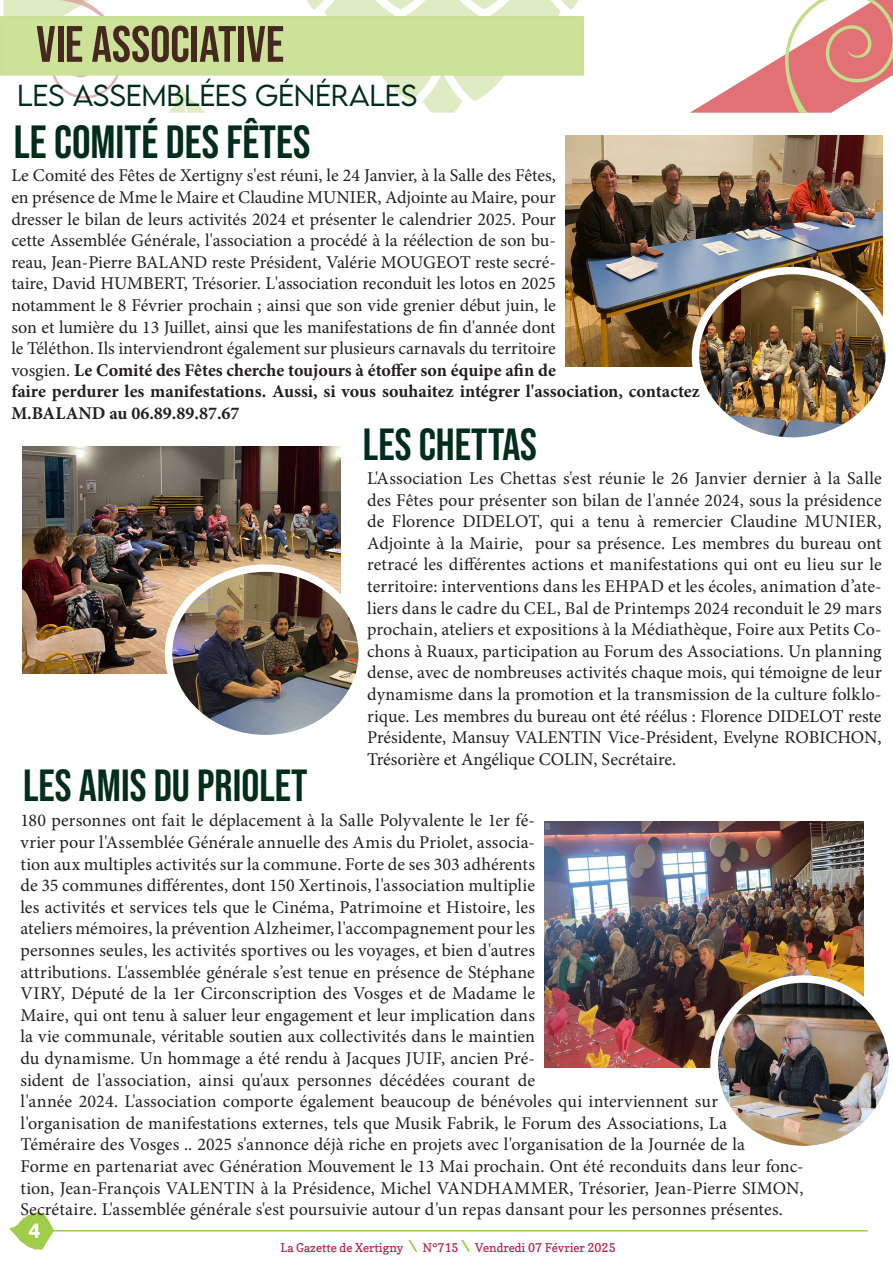
<style>
.page{position:relative;width:893px;height:1263px;background:#fff}
.page>*{position:absolute;margin:0;border:0;box-sizing:border-box;transform-origin:0 0}
.t1{font:51px "Bebas Neue";color:#462821}
.t2{font:46.5px "Bebas Neue";color:#012d1b}
.t3{font:45px "Bebas Neue";color:#012d1b}
.t4{font:300 27px "LEMONMILK";letter-spacing:-.01em;color:#002d1b}
.t5{font:700 21px "Ubuntu";color:#fff}
.t6{font:18px/21.6px "Minion Pro";color:#231f20}
.t7{font:12px "Copse";color:#b51c46}
.s1{font-weight:700}
</style>
<div class="page">
<svg style="left:408px;top:1240px;width:9px;height:11px"></svg>
<svg style="left:461px;top:1240px;width:9px;height:11px"></svg>
<hr style="left:17px;top:1230px;width:851px;height:1px;background:#9fcd49">
<svg style="left:9px;top:1212px;width:45px;height:38px"></svg>
<svg style="left:307px;top:0;width:271px;height:113px"></svg>
<svg style="left:690px;top:0;width:203px;height:113px"></svg>
<svg style="left:4px;top:0;width:202px;height:113px"></svg>
<div style="left:1px;top:17px;width:582px;height:58px;background:#cde299"></div>
<div style="left:0;top:16px;width:584px;height:60px;border:2px solid #c8e099"></div>
<img style="left:23px;top:447px;width:318px;height:227px">
<img style="left:545px;top:822px;width:318px;height:246px">
<img style="left:169px;top:568px;width:188px;height:165px">
<div style="left:165px;top:564px;width:201px;height:178px;border:8px solid #fff;border-radius:50%"></div>
<img style="left:710px;top:975px;width:179px;height:171px">
<img style="left:566px;top:135px;width:316px;height:232px">
<img style="left:695px;top:271px;width:189px;height:165px">
<div style="left:692px;top:267px;width:201px;height:178px;border:8px solid #fff;border-radius:50%"></div>
<p class="t1" style="left:36px;top:15px;width:250px">VIE ASSOCIATIVE</p>
<p class="t4" style="left:17px;top:78px;width:16px">LES</p>
<p class="t4" style="left:73px;top:78px;width:344px">ASSEMBLÉES GÉNÉRALES</p>
<p class="t2" style="left:14px;top:116px;width:298px">LE COMITÉ DES FÊTES</p>
<p class="t6" style="left:11px;top:165px;width:690px">Le Comité des Fêtes de Xertigny s'est réuni, le 24 Janvier, à la Salle des Fêtes,<br>en présence de Mme le Maire et Claudine MUNIER, Adjointe au Maire, pour<br>dresser le bilan de leurs activités 2024 et présenter le calendrier 2025. Pour<br>cette Assemblée Générale, l'association a procédé à la réélection de son bu-<br>reau, Jean-Pierre BALAND reste Président, Valérie MOUGEOT reste secré-<br>taire, David HUMBERT, Trésorier. L'association reconduit les lotos en 2025<br>notamment le 8 Février prochain ; ainsi que son vide grenier début juin, le<br>son et lumière du 13 Juillet, ainsi que les manifestations de fin d'année dont<br>le Téléthon. Ils interviendront également sur plusieurs carnavals du territoire<br>vosgien. <span class="s1">Le Comité des Fêtes cherche toujours à étoffer son équipe afin de<br>faire perdurer les manifestations. Aussi, si vous souhaitez intégrer l'association, contactez M.BALAND au 06.89.89.87.67</span></p>
<p class="t3" style="left:23px;top:760px;width:286px">LES AMIS DU PRIOLET</p>
<p class="t3" style="left:363px;top:419px;width:176px">LES CHETTAS</p>
<p class="t6" style="left:367px;top:467px;width:516px;text-align:justify">L'Association Les Chettas s'est réunie le 26 Janvier dernier à la Salle des Fêtes pour présenter son bilan de l'année 2024, sous la présidence de Florence DIDELOT, qui a tenu à remercier Claudine MUNIER, Adjointe à la Mairie, pour sa présence. Les membres du bureau ont retracé les différentes actions et manifestations qui ont eu lieu sur le territoire: interventions dans les EHPAD et les écoles, animation d’ate&shy;liers dans le cadre du CEL, Bal de Printemps 2024 reconduit le 29 mars prochain, ateliers et expositions à la Médiathèque, Foire aux Petits Co&shy;chons à Ruaux, participation au Forum des Associations. Un planning dense, avec de nombreuses activités chaque mois, qui témoigne de leur dynamisme dans la promotion et la transmission de la culture folklo&shy;rique. Les membres du bureau ont été réélus : Florence DIDELOT reste Présidente, Mansuy VALENTIN Vice-Président, Evelyne ROBICHON, Trésorière et Angélique COLIN, Secrétaire.</p>
<p class="t6" style="left:20px;top:810px;width:785px">180 personnes ont fait le déplacement à la Salle Polyvalente le 1er fé-<br>vrier pour l'Assemblée Générale annuelle des Amis du Priolet, associa-<br>tion aux multiples activités sur la commune. Forte de ses 303 adhérents<br>de 35 communes différentes, dont 150 Xertinois, l'association multiplie<br>les activités et services tels que le Cinéma, Patrimoine et Histoire, les<br>ateliers mémoires, la prévention Alzheimer, l'accompagnement pour les<br>personnes seules, les activités sportives ou les voyages, et bien d'autres<br>attributions. L'assemblée générale s’est tenue en présence de Stéphane<br>VIRY, Député de la 1er Circonscription des Vosges et de Madame le<br>Maire, qui ont tenu à saluer leur engagement et leur implication dans<br>la vie communale, véritable soutien aux collectivités dans le maintien<br>du dynamisme. Un hommage a été rendu à Jacques JUIF, ancien Pré-<br>sident de l'association, ainsi qu'aux personnes décédées courant de<br>l'année 2024. L'association comporte également beaucoup de bénévoles qui interviennent sur l'organisation de manifestations externes, tels que Musik Fabrik, le Forum des Associations, La Téméraire des Vosges .. 2025 s'annonce déjà riche en projets avec l'organisation de la Journée de la<br>Forme en partenariat avec Génération Mouvement le 13 Mai prochain. Ont été reconduits dans leur fonc&shy;tion, Jean-François VALENTIN à la Présidence, Michel VANDHAMMER, Trésorier, Jean-Pierre SIMON, Secrétaire. L'assemblée générale s'est poursuivie autour d'un repas dansant pour les personnes présentes.</p>
<p class="t5" style="left:28px;top:1217px;width:13px">4</p>
<p class="t7" style="left:280px;top:1240px;width:124px">La Gazette de Xertigny</p>
<p class="t7" style="left:423px;top:1240px;width:37px">N°715</p>
<p class="t7" style="left:475px;top:1240px;width:142px">Vendredi 07 Février 2025</p>
</div>
